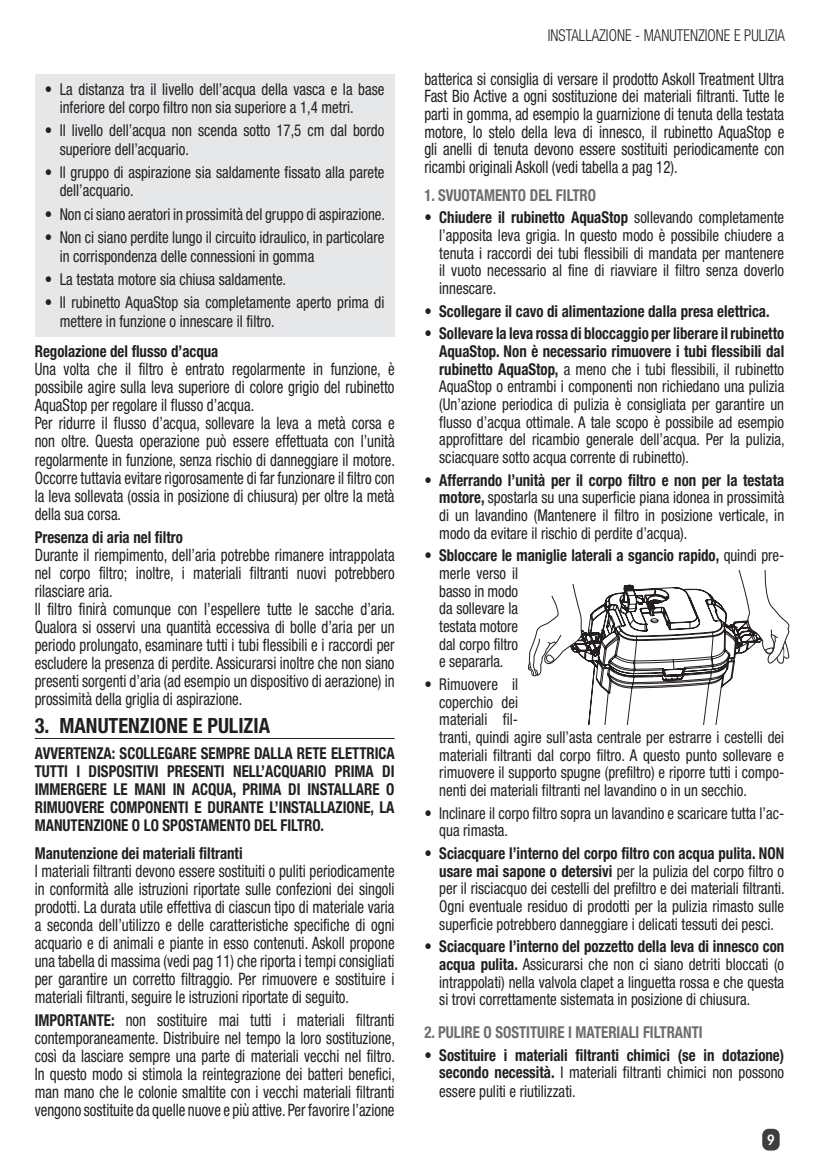
<style>
.page{position:relative;width:819px;height:1166px;background:#fff}
.page>*{position:absolute;margin:0;border:0;box-sizing:border-box;transform-origin:0 0}
.t1{font:700 condensed 21px "Helvetica Neue LT Std";color:#231f20}
.t2{font:condensed 17.15px/18px "Helvetica Neue LT Std";color:#231f20;text-align:justify;scale:.87 1}
.t3{font:condensed 16.45px/17.7px "Helvetica Neue LT Std";color:#231f20;scale:.91 1}
.t4{font:700 condensed 16.45px/18px "Helvetica Neue LT Std";color:#231f20;text-align:justify;scale:.91 1}
.t5{font:700 condensed 16.45px "Helvetica Neue LT Std";color:#6c6d70;scale:.91 1}
.t6{font:300 condensed 16.45px "Helvetica Neue LT Std";color:#231f20;scale:.91 1}
.t7{font:600 condensed 14px "ITC Avant Garde Std";color:#fff}
.s1{font-weight:700;font-size:16.45px}
.s2{font-weight:700}
.s3{font-weight:400}
</style>
<div class="page">
<div style="left:762px;top:1129px;width:17px;height:21px;background:#3e3e3f;border-radius:7px"></div>
<hr style="left:35px;top:738px;width:359px;height:1px;background:#231f20">
<svg style="left:528px;top:570px;width:261px;height:154px"></svg>
<div style="left:35px;top:74px;width:359px;height:263px;background:#e6e7e9"></div>
<p class="t3" style="left:60px;top:80px;width:358px;line-height:18.4px;text-indent:-15px">• La distanza tra il livello dell’acqua della vasca e la base inferiore del corpo filtro non sia superiore a 1,4 metri.</p>
<p class="t3" style="left:60px;top:121px;width:358px;line-height:18.4px;text-indent:-15px">• Il livello dell’acqua non scenda sotto 17,5 cm dal bordo superiore dell’acquario.</p>
<p class="t3" style="left:60px;top:163px;width:358px;line-height:18.4px;text-indent:-15px">• Il gruppo di aspirazione sia saldamente fissato alla parete dell’acquario.</p>
<p class="t3" style="left:45px;top:205px;width:375px">• Non ci siano aeratori in prossimità del gruppo di aspirazione.</p>
<p class="t3" style="left:60px;top:228px;width:358px;line-height:18.4px;text-indent:-15px">• Non ci siano perdite lungo il circuito idraulico, in particolare in corrispondenza delle connessioni in gomma</p>
<p class="t3" style="left:45px;top:270px;width:267px">• La testata motore sia chiusa saldamente.</p>
<p class="t3" style="left:60px;top:293px;width:358px;line-height:18.4px;text-indent:-15px">• Il rubinetto AquaStop sia completamente aperto prima di mettere in funzione o innescare il filtro.</p>
<p class="t4" style="left:35px;top:342px;width:203px">Regolazione del flusso d’acqua</p>
<p class="t2" style="left:35px;top:360px;width:415px;text-align:left">Una volta che il filtro è entrato regolarmente in funzione, è possibile agire sulla leva superiore di colore grigio del rubinetto AquaStop per regolare il flusso d’acqua.<br>Per ridurre il flusso d’acqua, sollevare la leva a metà corsa e non oltre. Questa operazione può essere effettuata con l’unità regolarmente in funzione, senza rischio di danneggiare il motore.<br>Occorre tuttavia evitare rigorosamente di far funzionare il filtro con la leva sollevata (ossia in posizione di chiusura) per oltre la metà della sua corsa.</p>
<p class="t4" style="left:35px;top:527px;width:164px">Presenza di aria nel filtro</p>
<p class="t2" style="left:35px;top:545px;width:416px;text-align:left">Durante il riempimento, dell’aria potrebbe rimanere intrappolata nel corpo filtro; inoltre, i materiali filtranti nuovi potrebbero rilasciare aria.<br>Il filtro finirà comunque con l’espellere tutte le sacche d’aria.<br>Qualora si osservi una quantità eccessiva di bolle d’aria per un periodo prolungato, esaminare tutti i tubi flessibili e i raccordi per escludere la presenza di perdite. Assicurarsi inoltre che non siano presenti sorgenti d’aria (ad esempio un dispositivo di aerazione) in prossimità della griglia di aspirazione.</p>
<p class="t1" style="left:35px;top:713px;width:237px">3. MANUTENZIONE E PULIZIA</p>
<p class="t4" style="left:35px;top:743px;width:397px">AVVERTENZA: SCOLLEGARE SEMPRE DALLA RETE ELETTRICA TUTTI I DISPOSITIVI PRESENTI NELL’ACQUARIO PRIMA DI IMMERGERE LE MANI IN ACQUA, PRIMA DI INSTALLARE O RIMUOVERE COMPONENTI E DURANTE L’INSTALLAZIONE, LA MANUTENZIONE O LO SPOSTAMENTO DEL FILTRO.</p>
<p class="t4" style="left:35px;top:843px;width:230px">Manutenzione dei materiali filtranti</p>
<p class="t2" style="left:35px;top:861px;width:415px">I materiali filtranti devono essere sostituiti o puliti periodicamente in conformità alle istruzioni riportate sulle confezioni dei singoli prodotti. La durata utile effettiva di ciascun tipo di materiale varia a seconda dell’utilizzo e delle caratteristiche specifiche di ogni acquario e di animali e piante in esso contenuti. Askoll propone una tabella di massima (vedi pag 11) che riporta i tempi consigliati per garantire un corretto filtraggio. Per rimuovere e sostituire i materiali filtranti, seguire le istruzioni riportate di seguito.</p>
<p class="t2" style="left:35px;top:1011px;width:416px"><span class="s1">IMPORTANTE:</span> non sostituire mai tutti i materiali filtranti contemporaneamente. Distribuire nel tempo la loro sostituzione, così da lasciare sempre una parte di materiali vecchi nel filtro.<br>In questo modo si stimola la reintegrazione dei batteri benefici, man mano che le colonie smaltite con i vecchi materiali filtranti vengono sostituite da quelle nuove e più attive. Per favorire l’azione</p>
<p class="t6" style="left:548px;top:26px;width:262px">INSTALLAZIONE - MANUTENZIONE E PULIZIA</p>
<p class="t2" style="left:424px;top:70px;width:415px">batterica si consiglia di versare il prodotto Askoll Treatment Ultra Fast Bio Active a ogni sostituzione dei materiali filtranti. Tutte le parti in gomma, ad esempio la guarnizione di tenuta della testata motore, lo stelo della leva di innesco, il rubinetto AquaStop e gli anelli di tenuta devono essere sostituiti periodicamente con ricambi originali Askoll (vedi tabella a pag 12).</p>
<p class="t5" style="left:424px;top:185px;width:190px">1. SVUOTAMENTO DEL FILTRO</p>
<p class="t3" style="left:439px;top:208px;width:380px;text-align:justify;text-indent:-15px"><span class="s2">• Chiudere il rubinetto AquaStop</span> sollevando completamente l’apposita leva grigia. In questo modo è possibile chiudere a tenuta i raccordi dei tubi flessibili di mandata per mantenere il vuoto necessario al fine di riavviare il filtro senza doverlo innescare.</p>
<p class="t4" style="left:424px;top:301px;width:381px">• Scollegare il cavo di alimentazione dalla presa elettrica.</p>
<p class="t3" style="left:439px;top:324px;width:381px;text-align:justify;text-indent:-15px"><span class="s2">• Sollevare la leva rossa di bloccaggio per liberare il rubinetto AquaStop. Non è necessario rimuovere i tubi flessibili dal rubinetto AquaStop,</span> a meno che i tubi flessibili, il rubinetto AquaStop o entrambi i componenti non richiedano una pulizia (Un’azione periodica di pulizia è consigliata per garantire un flusso d’acqua ottimale. A tale scopo è possibile ad esempio approfittare del ricambio generale dell’acqua. Per la pulizia, sciacquare sotto acqua corrente di rubinetto).</p>
<p class="t3" style="left:439px;top:471px;width:380px;text-align:justify;text-indent:-15px"><span class="s2">• Afferrando l’unità per il corpo filtro e non per la testata motore,</span> spostarla su una superficie piana idonea in prossimità di un lavandino (Mantenere il filtro in posizione verticale, in modo da evitare il rischio di perdite d’acqua).</p>
<p class="t3" style="left:439px;top:546px;width:380px;text-indent:-15px"><span class="s2">• Sbloccare le maniglie laterali a sgancio rapido,</span> quindi pre&shy;merle verso il<br>basso in modo<br>da sollevare la<br>testata motore<br>dal corpo filtro<br>e separarla.</p>
<p class="t3" style="left:439px;top:675px;width:380px;text-indent:-15px">• Rimuovere il<br>coperchio dei<br>materiali fil-<br>tranti, quindi agire sull’asta centrale per estrarre i cestelli dei materiali filtranti dal corpo filtro. A questo punto sollevare e rimuovere il supporto spugne (prefiltro) e riporre tutti i compo&shy;nenti dei materiali filtranti nel lavandino o in un secchio.</p>
<p class="t3" style="left:439px;top:804px;width:380px;text-indent:-15px">• Inclinare il corpo filtro sopra un lavandino e scaricare tutta l’ac&shy;qua rimasta.</p>
<p class="t3" style="left:439px;top:844px;width:381px;text-align:justify;text-indent:-15px"><span class="s2">• Sciacquare l’interno del corpo filtro con acqua pulita. NON usare mai sapone o detersivi</span> per la pulizia del corpo filtro o per il risciacquo dei cestelli del prefiltro e dei materiali filtranti.<br>Ogni eventuale residuo di prodotti per la pulizia rimasto sulle superficie potrebbero danneggiare i delicati tessuti dei pesci.</p>
<p class="t3" style="left:439px;top:937px;width:380px;text-align:justify;text-indent:-15px"><span class="s2">• Sciacquare l’interno del pozzetto della leva di innesco con acqua pulita.</span> Assicurarsi che non ci siano detriti bloccati (o intrappolati) nella valvola clapet a linguetta rossa e che questa si trovi correttamente sistemata in posizione di chiusura.</p>
<p class="t5" style="left:424px;top:1022px;width:307px">2. PULIRE O SOSTITUIRE I MATERIALI FILTRANTI</p>
<p class="t4" style="left:439px;top:1045px;width:380px;text-indent:-15px">• Sostituire i materiali filtranti chimici (se in dotazione) secondo necessità. <span class="s3">I materiali filtranti chimici non possono essere puliti e riutilizzati.</span></p>
<p class="t7" style="left:767px;top:1131px;width:9px">9</p>
</div>
